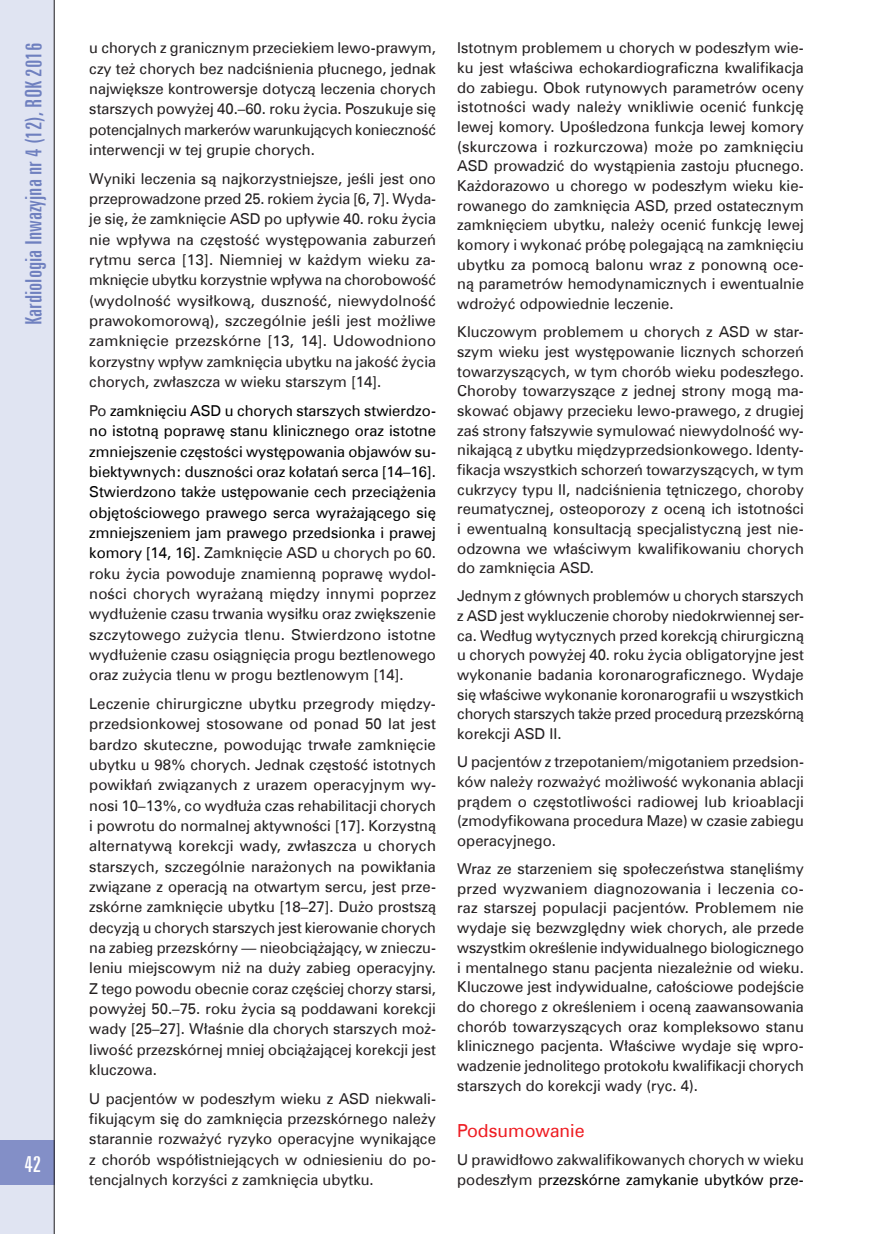
<style>
.page{position:relative;width:872px;height:1234px;background:#fff}
.page>*{position:absolute;margin:0;border:0;box-sizing:border-box;transform-origin:0 0}
.t1{font:22.5px "Zurich X Cn EU";color:#6f80bf;scale:1.07 1}
.t2{font:22.5px "Zurich X Cn EU";color:#fff;scale:1.07 1}
.t3{font:18px "Zurich EU";color:#ee1d23}
.t4{font:15px/19.6px "Zurich EU";color:#231f20;text-align:justify}
.t5{font:15px/20.2px "Zurich EU";color:#000001;text-align:justify}
.s1{color:#231f20}
.s2{color:#000001}
</style>
<div class="page">
<div style="left:0;top:0;width:54px;height:1233px;background:#e0e4f2"></div>
<div style="left:0;top:1140px;width:54px;height:44px;background:#838fc7"></div>
<hr style="left:54px;top:0;width:1px;height:1233px;background:#231f20">
<h1 class="t1" style="left:20px;top:325px;width:265px;rotate:-90deg">Kardiologia Inwazyjna nr 4 (12), ROK 2016</h1>
<p class="t4" style="left:89px;top:38px;width:348px;line-height:20.2px">u chorych z granicznym przeciekiem lewo-prawym, czy też chorych bez nadciśnienia płucnego, jednak największe kontrowersje dotyczą leczenia chorych starszych powyżej 40.–60. roku życia. Poszukuje się potencjalnych markerów warunkujących konieczność interwencji w tej grupie chorych.</p>
<p class="t4" style="left:89px;top:168px;width:348px;line-height:20.2px">Wyniki leczenia są najkorzystniejsze, jeśli jest ono przeprowadzone przed 25. rokiem życia [6, 7]. Wyda&shy;je się, że zamknięcie ASD po upływie 40. roku życia nie wpływa na częstość występowania zaburzeń rytmu serca [13]. Niemniej w każdym wieku za&shy;mknięcie ubytku korzystnie wpływa na chorobowość (wydolność wysiłkową, duszność, niewydolność prawokomorową), szczególnie jeśli jest możliwe zamknięcie przezskórne [13, 14]. Udowodniono korzystny wpływ zamknięcia ubytku na jakość życia chorych, zwłaszcza w wieku starszym [14].</p>
<p class="t5" style="left:89px;top:400px;width:348px"><span class="s1">Po</span> zamknięciu ASD u chorych starszych stwierdzo&shy;no istotną poprawę stanu klinicznego oraz istotne zmniejszenie częstości występowania objawów su&shy;biektywnych: duszności oraz kołatań serca [14–16].<br>Stwierdzono także ustępowanie cech przeciążenia objętościowego prawego serca wyrażającego się zmniejszeniem jam prawego przedsionka i prawej komory [14, 16]. <span class="s1">Zamknięcie ASD u chorych po 60. roku życia powoduje znamienną poprawę wydol&shy;ności chorych wyrażaną między innymi poprzez wydłużenie czasu trwania wysiłku oraz zwiększenie szczytowego zużycia tlenu. Stwierdzono istotne wydłużenie czasu osiągnięcia progu beztlenowego oraz zużycia tlenu w progu beztlenowym [14].</span></p>
<p class="t4" style="left:89px;top:693px;width:348px;line-height:20.2px">Leczenie chirurgiczne ubytku przegrody między&shy;przedsionkowej stosowane od ponad 50 lat jest bardzo skuteczne, powodując trwałe zamknięcie ubytku u 98% chorych. Jednak częstość istotnych powikłań związanych z urazem operacyjnym wy&shy;nosi 10–13%, co wydłuża czas rehabilitacji chorych i powrotu do normalnej aktywności [17]. Korzystną alternatywą korekcji wady, zwłaszcza u chorych starszych, szczególnie narażonych na powikłania związane z operacją na otwartym sercu, jest prze&shy;zskórne zamknięcie ubytku [18–27]. Dużo prostszą decyzją u chorych starszych jest kierowanie chorych na zabieg przezskórny — nieobciążający, w znieczu&shy;leniu miejscowym niż na duży zabieg operacyjny.<br>Z tego powodu obecnie coraz częściej chorzy starsi, powyżej 50.–75. roku życia są poddawani korekcji wady [25–27]. Właśnie dla chorych starszych moż&shy;liwość przezskórnej mniej obciążającej korekcji jest kluczowa.</p>
<p class="t4" style="left:89px;top:1087px;width:348px;line-height:20.2px">U pacjentów w podeszłym wieku z ASD niekwali&shy;fikującym się do zamknięcia przezskórnego należy starannie rozważyć ryzyko operacyjne wynikające z chorób współistniejących w odniesieniu do po&shy;tencjalnych korzyści z zamknięcia ubytku.</p>
<h1 class="t2" style="left:24px;top:1150px;width:17px">42</h1>
<p class="t4" style="left:457px;top:38px;width:348px">Istotnym problemem u chorych w podeszłym wie&shy;ku jest właściwa echokardiograficzna kwalifikacja do zabiegu. Obok rutynowych parametrów oceny istotności wady należy wnikliwie ocenić funkcję lewej komory. Upośledzona funkcja lewej komory (skurczowa i rozkurczowa) może po zamknięciu ASD prowadzić do wystąpienia zastoju płucnego.<br>Każdorazowo u chorego w podeszłym wieku kie&shy;rowanego do zamknięcia ASD, przed ostatecznym zamknięciem ubytku, należy ocenić funkcję lewej komory i wykonać próbę polegającą na zamknięciu ubytku za pomocą balonu wraz z ponowną oce&shy;ną parametrów hemodynamicznych i ewentualnie wdrożyć odpowiednie leczenie.</p>
<p class="t4" style="left:457px;top:322px;width:348px">Kluczowym problemem u chorych z ASD w star&shy;szym wieku jest występowanie licznych schorzeń towarzyszących, w tym chorób wieku podeszłego.<br>Choroby towarzyszące z jednej strony mogą ma&shy;skować objawy przecieku lewo-prawego, z drugiej zaś strony fałszywie symulować niewydolność wy&shy;nikającą z ubytku międzyprzedsionkowego. Identy&shy;fikacja wszystkich schorzeń towarzyszących, w tym cukrzycy typu II, nadciśnienia tętniczego, choroby reumatycznej, osteoporozy z oceną ich istotności i ewentualną konsultacją specjalistyczną jest nie&shy;odzowna we właściwym kwalifikowaniu chorych do zamknięcia ASD.</p>
<p class="t4" style="left:457px;top:586px;width:348px">Jednym z głównych problemów u chorych starszych z ASD jest wykluczenie choroby niedokrwiennej ser&shy;ca. Według wytycznych przed korekcją chirurgiczną u chorych powyżej 40. roku życia obligatoryjne jest wykonanie badania koronarograficznego. Wydaje się właściwe wykonanie koronarografii u wszystkich chorych starszych także przed procedurą przezskórną korekcji ASD II.</p>
<p class="t4" style="left:457px;top:751px;width:348px">U pacjentów z trzepotaniem/migotaniem przedsion&shy;ków należy rozważyć możliwość wykonania ablacji prądem o częstotliwości radiowej lub krioablacji (zmodyfikowana procedura Maze) w czasie zabiegu operacyjnego.</p>
<p class="t4" style="left:457px;top:858px;width:348px">Wraz ze starzeniem się społeczeństwa stanęliśmy przed wyzwaniem diagnozowania i leczenia co&shy;raz starszej populacji pacjentów. Problemem nie wydaje się bezwzględny wiek chorych, ale przede wszystkim określenie indywidualnego biologicznego i mentalnego stanu pacjenta niezależnie od wieku.<br>Kluczowe jest indywidualne, całościowe podejście do chorego z określeniem i oceną zaawansowania chorób towarzyszących oraz kompleksowo stanu klinicznego pacjenta. Właściwe wydaje się wpro&shy;wadzenie jednolitego protokołu kwalifikacji chorych starszych do korekcji wady (ryc. 4).</p>
<p class="t3" style="left:457px;top:1119px;width:129px">Podsumowanie</p>
<p class="t4" style="left:457px;top:1149px;width:348px">U prawidłowo zakwalifikowanych chorych w wieku podeszłym p<span class="s2">rzezskórne zamykanie ubytków prze-</span></p>
</div>
